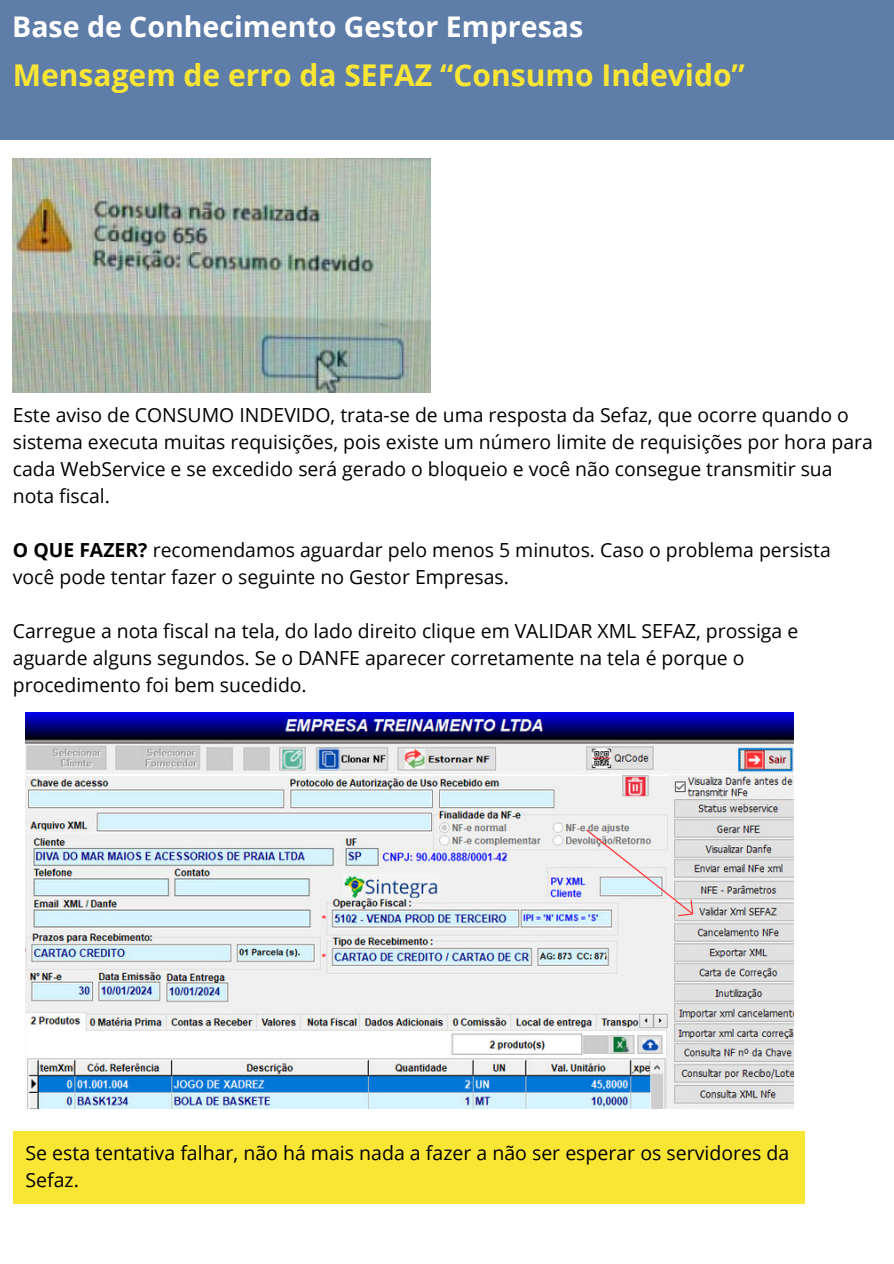
<style>
.page{position:relative;width:894px;height:1264px;background:#fff}
.page>*{position:absolute;margin:0;border:0;box-sizing:border-box;transform-origin:0 0}
.t1{font:700 30px "Open Sans";color:#f9e534}
.t2{font:700 28.5px "Open Sans";color:#fff}
.t3{font:19.5px/27px "Open Sans";color:#000}
.t4{font:19.35px/27px "Open Sans";color:#000}
.s1{font-weight:700}
</style>
<div class="page">
<div style="left:0;top:0;width:893px;height:140px;background:#5f7da9"></div>
<img style="left:13px;top:159px;width:417px;height:234px">
<img style="left:25px;top:712px;width:768px;height:396px">
<svg style="left:585px;top:829px;width:114px;height:93px"></svg>
<div style="left:13px;top:1130px;width:791px;height:73px;background:#f9e534"></div>
<p class="t2" style="left:12px;top:7px;width:572px">Base de Conhecimento Gestor Empresas</p>
<p class="t1" style="left:13px;top:54px;width:733px">Mensagem de erro da SEFAZ “Consumo Indevido”</p>
<h1 class="t4" style="left:13px;top:401px;width:861px">Este aviso de CONSUMO INDEVIDO, trata-se de uma resposta da Sefaz, que ocorre quando o sistema executa muitas requisições, pois existe um número limite de requisições por hora para cada WebService e se excedido será gerado o bloqueio e você não consegue transmitir sua nota fiscal.</h1>
<p class="t4" style="left:13px;top:536px;width:819px"><span class="s1">O QUE FAZER?</span> recomendamos aguardar pelo menos 5 minutos. Caso o problema persista você pode tentar fazer o seguinte no Gestor Empresas.</p>
<p class="t4" style="left:13px;top:617px;width:786px">Carregue a nota fiscal na tela, do lado direito clique em VALIDAR XML SEFAZ, prossiga e aguarde alguns segundos. Se o DANFE aparecer corretamente na tela é porque o procedimento foi bem sucedido.</p>
<p class="t3" style="left:25px;top:1139px;width:765px">Se esta tentativa falhar, não há mais nada a fazer a não ser esperar os servidores da<br>Sefaz.</p>
</div>
